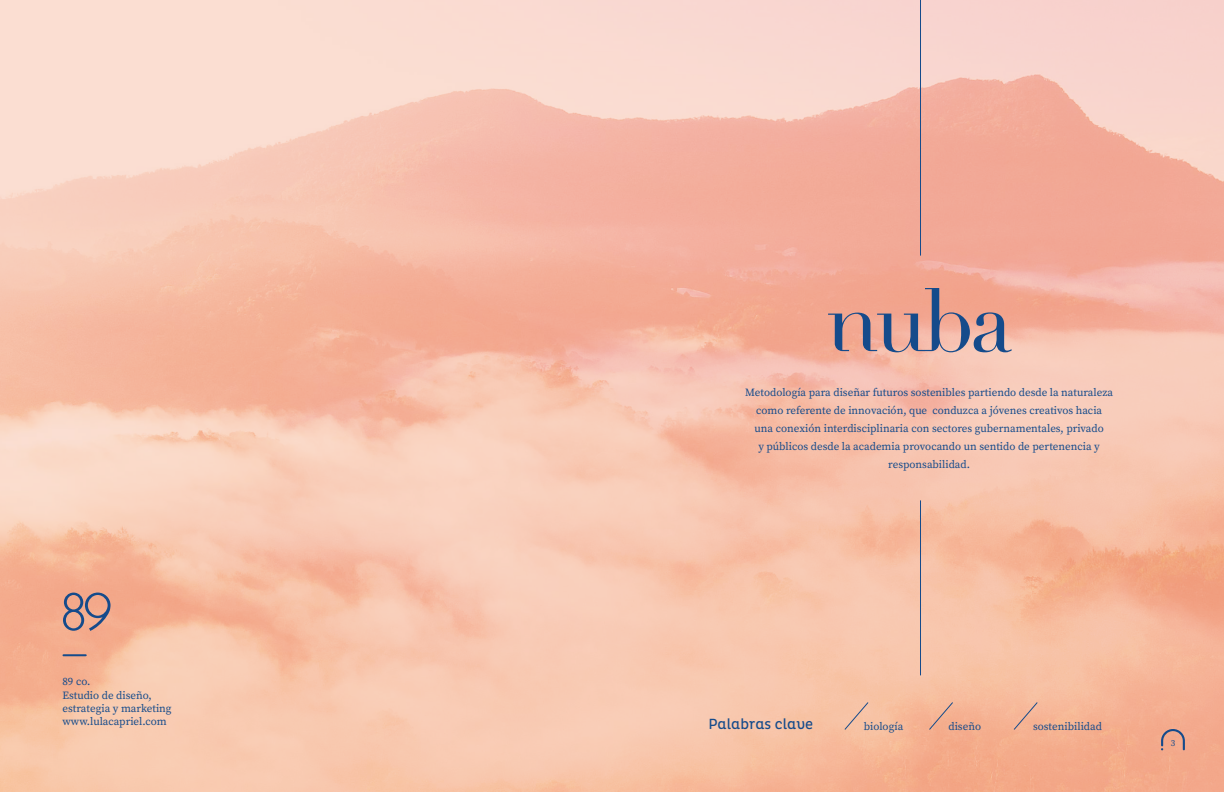
<style>
.page{position:relative;width:1224px;height:792px;background:#fff}
.page>*{position:absolute;margin:0;border:0;box-sizing:border-box;transform-origin:0 0}
.t1{font:15px "Pluto Cond";letter-spacing:.005em;color:#154b8b}
.t2{font:11px/18px "Source Serif Pro";color:#154b8b}
.t3{font:9px "Source Serif Pro";color:#154b8b}
</style>
<div class="page">
<svg style="left:1161px;top:729px;width:24px;height:21px"></svg>
<svg style="left:63px;top:593px;width:48px;height:38px;background:#b28e8b"></svg>
<hr style="left:63px;top:654px;width:23px;height:2px;background:#154b8b">
<hr style="left:920px;top:500px;width:1px;height:175px;background:#154b8b">
<hr style="left:920px;top:0;width:1px;height:256px;background:#154b8b">
<svg style="left:843px;top:701px;width:26px;height:30px"></svg>
<svg style="left:928px;top:701px;width:26px;height:30px"></svg>
<svg style="left:1013px;top:701px;width:26px;height:30px"></svg>
<svg style="left:828px;top:288px;width:184px;height:64px;background:#c49693"></svg>
<p class="t2" style="left:62px;top:675px;width:111px;line-height:13.2px">89 co.<br>Estudio de diseño, estrategia y marketing www.lulacapriel.com</p>
<p class="t2" style="left:745px;top:384px;width:369px;text-align:center">Metodología para diseñar futuros sostenibles partiendo desde la naturaleza como referente de innovación, que conduzca a jóvenes creativos hacia<br>una conexión interdisciplinaria con sectores gubernamentales, privado<br>y públicos desde la academia provocando un sentido de pertenencia y responsabilidad.</p>
<h1 class="t1" style="left:708px;top:716px;width:106px">Palabras clave</h1>
<p class="t2" style="left:864px;top:717px;width:41px">biología</p>
<p class="t2" style="left:948px;top:717px;width:34px">diseño</p>
<p class="t2" style="left:1033px;top:717px;width:70px">sostenibilidad</p>
<p class="t3" style="left:1171px;top:737px;width:6px">3</p>
</div>
